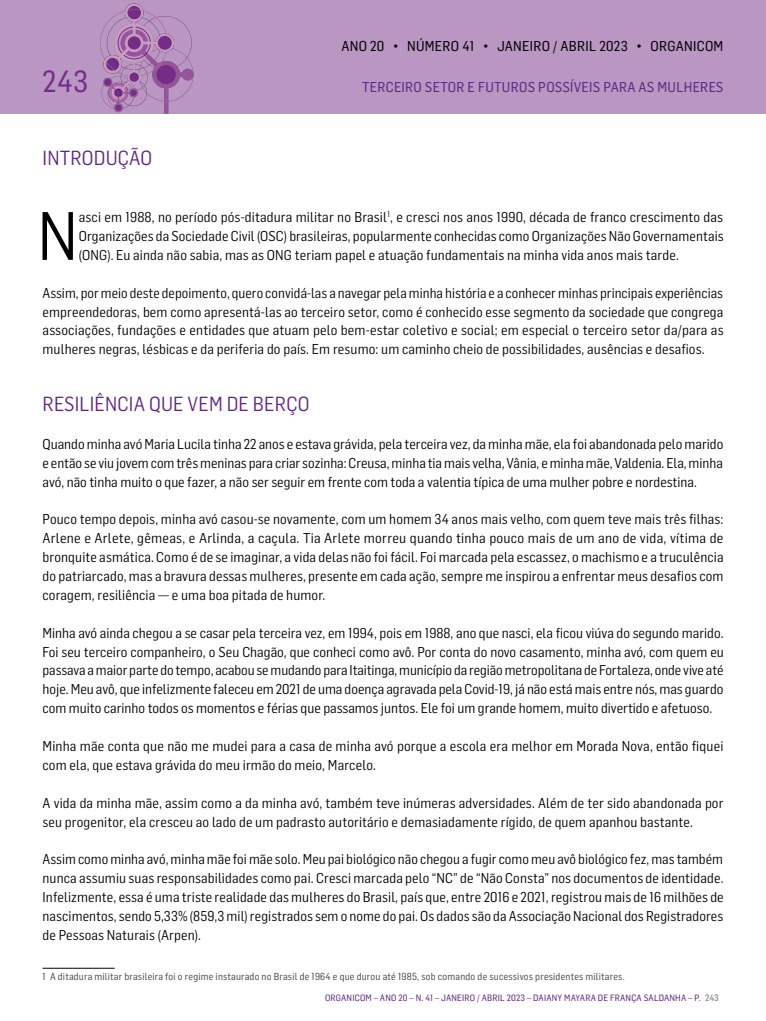
<style>
.page{position:relative;width:766px;height:1021px;background:#fff}
.page>*{position:absolute;margin:0;border:0;box-sizing:border-box;transform-origin:0 0}
.t1{font:67px "Flama Semicondensed";color:#000}
.t2{font:30px "Flama Semicondensed Basic";color:#732d87}
.t3{font:20px "Flama Semicondensed";letter-spacing:.01em;color:#5f2882}
.t4{font:14px/18.9px "Flama Semicondensed";letter-spacing:.01em;color:#000;text-align:justify}
.t5{font:14px "Flama Semicondensed Basic";letter-spacing:.02em;color:#5f2882}
.t6{font:14px "Flama Semicondensed Basic";letter-spacing:.02em;color:#000}
.t7{font:10px "Flama Semicondensed";letter-spacing:.02em;color:#3c3c3b}
.t8{font:9px "Flama Semicondensed Basic";letter-spacing:.02em;color:#5f2882}
.s1{color:#9d9d9c}
</style>
<div class="page">
<div style="left:0;top:0;width:765px;height:113px;background:#ba96c3"></div>
<svg style="left:100px;top:3px;width:93px;height:110px"></svg>
<div style="left:158px;top:36px;width:14px;height:14px;background:#732d87;border-radius:50%"></div>
<div style="left:104px;top:79px;width:7px;height:7px;background:#732d87;border-radius:3px"></div>
<div style="left:128px;top:36px;width:13px;height:13px;background:#732d87;border-radius:50%"></div>
<div style="left:115px;top:89px;width:7px;height:7px;background:#732d87;border-radius:3px"></div>
<div style="left:129px;top:72px;width:10px;height:10px;background:#732d87;border-radius:5px"></div>
<hr style="left:43px;top:967px;width:72px;height:1px;background:#000">
<h2 class="t2" style="left:43px;top:62px;width:47px">243</h2>
<h3 class="t3" style="left:43px;top:145px;width:111px">INTRODUÇÃO</h3>
<p class="t6" style="left:341px;top:37px;width:383px">ANO 20 • NÚMERO 41 • JANEIRO / ABRIL 2023 • ORGANICOM</p>
<p class="t5" style="left:362px;top:78px;width:363px">TERCEIRO SETOR E FUTUROS POSSÍVEIS PARA AS MULHERES</p>
<h1 class="t1" style="left:37px;top:193px;width:42px">N</h1>
<p class="t4" style="left:79px;top:207px;width:646px">asci em 1988, no período pós-ditadura militar no Brasil<sup>1</sup>, e cresci nos anos 1990, década de franco crescimento das Organizações da Sociedade Civil (OSC) brasileiras, popularmente conhecidas como Organizações Não Governamentais (ONG). Eu ainda não sabia, mas as ONG teriam papel e atuação fundamentais na minha vida anos mais tarde.</p>
<p class="t4" style="left:43px;top:282px;width:682px">Assim, por meio deste depoimento, quero convidá-las a navegar pela minha história e a conhecer minhas principais experiências empreendedoras, bem como apresentá-las ao terceiro setor, como é conhecido esse segmento da sociedade que congrega associações, fundações e entidades que atuam pelo bem-estar coletivo e social; em especial o terceiro setor da/para as mulheres negras, lésbicas e da periferia do país. Em resumo: um caminho cheio de possibilidades, ausências e desafios.</p>
<h3 class="t3" style="left:43px;top:391px;width:268px">RESILIÊNCIA QUE VEM DE BERÇO</h3>
<p class="t4" style="left:43px;top:434px;width:682px">Quando minha avó Maria Lucila tinha 22 anos e estava grávida, pela terceira vez, da minha mãe, ela foi abandonada pelo marido e então se viu jovem com três meninas para criar sozinha: Creusa, minha tia mais velha, Vânia, e minha mãe, Valdenia. Ela, minha avó, não tinha muito o que fazer, a não ser seguir em frente com toda a valentia típica de uma mulher pobre e nordestina.</p>
<p class="t4" style="left:43px;top:509px;width:682px">Pouco tempo depois, minha avó casou-se novamente, com um homem 34 anos mais velho, com quem teve mais três filhas:<br>Arlene e Arlete, gêmeas, e Arlinda, a caçula. Tia Arlete morreu quando tinha pouco mais de um ano de vida, vítima de bronquite asmática. Como é de se imaginar, a vida delas não foi fácil. Foi marcada pela escassez, o machismo e a truculência do patriarcado, mas a bravura dessas mulheres, presente em cada ação, sempre me inspirou a enfrentar meus desafios com coragem, resiliência — e uma boa pitada de humor.</p>
<p class="t4" style="left:43px;top:622px;width:682px">Minha avó ainda chegou a se casar pela terceira vez, em 1994, pois em 1988, ano que nasci, ela ficou viúva do segundo marido.<br>Foi seu terceiro companheiro, o Seu Chagão, que conheci como avô. Por conta do novo casamento, minha avó, com quem eu passava a maior parte do tempo, acabou se mudando para Itaitinga, município da região metropolitana de Fortaleza, onde vive até hoje. Meu avô, que infelizmente faleceu em 2021 de uma doença agravada pela Covid-19, já não está mais entre nós, mas guardo com muito carinho todos os momentos e férias que passamos juntos. Ele foi um grande homem, muito divertido e afetuoso.</p>
<p class="t4" style="left:43px;top:736px;width:682px">Minha mãe conta que não me mudei para a casa de minha avó porque a escola era melhor em Morada Nova, então fiquei com ela, que estava grávida do meu irmão do meio, Marcelo.</p>
<p class="t4" style="left:43px;top:792px;width:682px">A vida da minha mãe, assim como a da minha avó, também teve inúmeras adversidades. Além de ter sido abandonada por seu progenitor, ela cresceu ao lado de um padrasto autoritário e demasiadamente rígido, de quem apanhou bastante.</p>
<p class="t4" style="left:43px;top:849px;width:682px">Assim como minha avó, minha mãe foi mãe solo. Meu pai biológico não chegou a fugir como meu avô biológico fez, mas também nunca assumiu suas responsabilidades como pai. Cresci marcada pelo “NC” de “Não Consta” nos documentos de identidade.<br>Infelizmente, essa é uma triste realidade das mulheres do Brasil, país que, entre 2016 e 2021, registrou mais de 16 milhões de nascimentos, sendo 5,33% (859,3 mil) registrados sem o nome do pai. Os dados são da Associação Nacional dos Registradores de Pessoas Naturais (Arpen).</p>
<p class="t7" style="left:43px;top:970px;width:583px">1 A ditadura militar brasileira foi o regime instaurado no Brasil de 1964 e que durou até 1985, sob comando de sucessivos presidentes militares.</p>
<p class="t8" style="left:325px;top:992px;width:219px">ORGANICOM – ANO 20 – N. 41 – JANEIRO / ABRIL 2023 – DAIAN</p>
<p class="t8" style="left:557px;top:992px;width:29px">Y MAYARA</p>
<p class="t8" style="left:597px;top:992px;width:23px">DE FRAN</p>
<p class="t8" style="left:631px;top:992px;width:24px">ÇA SALDAN</p>
<p class="t8" style="left:675px;top:992px;width:45px">HA – P. <span class="s1">243</span></p>
</div>
